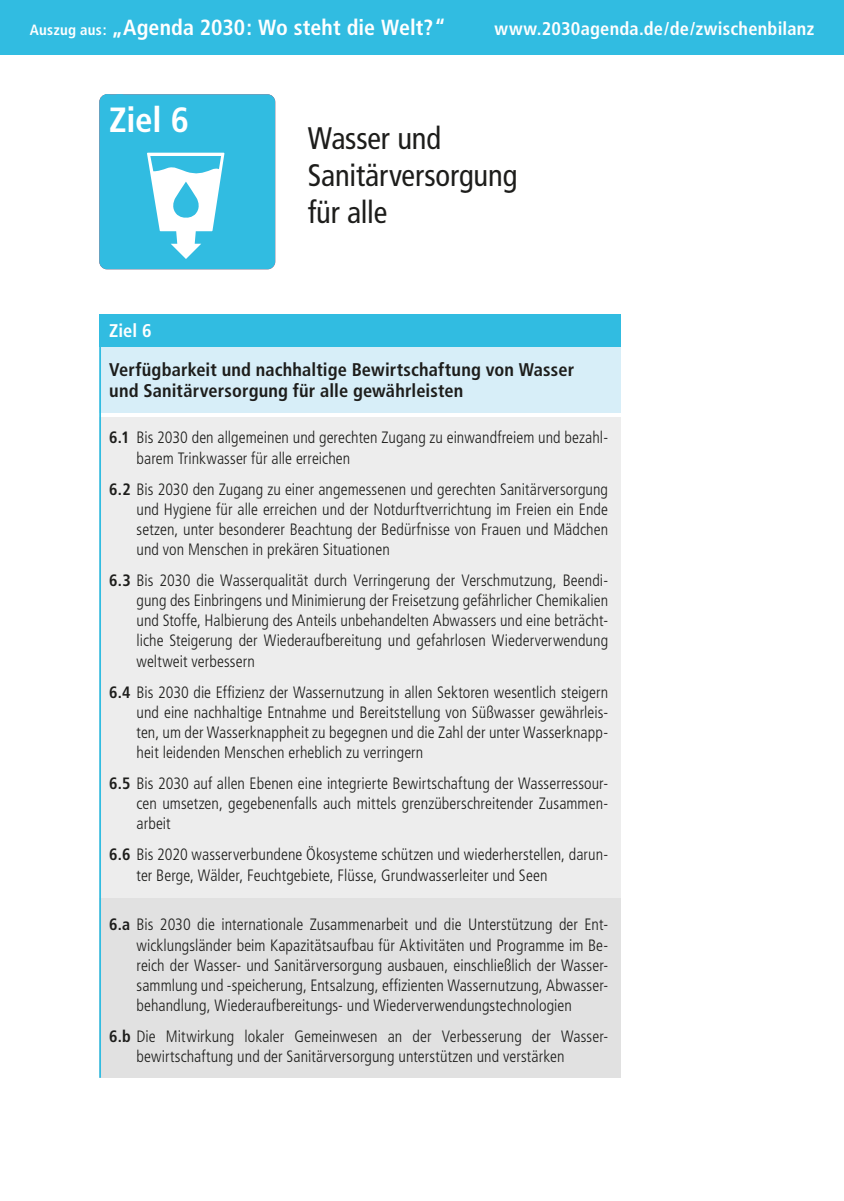
<style>
.page{position:relative;width:844px;height:1201px;background:#fff}
.page>*{position:absolute;margin:0;border:0;box-sizing:border-box;transform-origin:0 0}
.t1{font:700 condensed 35px "Frutiger";color:#fff}
.t2{font:condensed 31.15px/36.8px "Frutiger";letter-spacing:-.005em;color:#1d1d1b}
.t3{font:700 condensed 21.88px "Frutiger";letter-spacing:.005em;color:#fff}
.t4{font:700 condensed 18.38px/21.9px "Frutiger";letter-spacing:.005em;color:#1d1d1b}
.t5{font:700 condensed 18.38px "Frutiger";letter-spacing:.01em;color:#fff}
.t6{font:300 condensed 16.45px/20.1px "Frutiger";letter-spacing:.005em;color:#1d1d1b;text-align:justify}
.s1{font-size:14.88px}
.s2{font-weight:700}
</style>
<div class="page">
<div style="left:99px;top:315px;width:521px;height:32px;background:#31bce1"></div>
<div style="left:99px;top:347px;width:521px;height:65px;background:#d7eef8"></div>
<div style="left:99px;top:417px;width:521px;height:599px;background:#ededed"></div>
<div style="left:99px;top:898px;width:521px;height:179px;background:#e1e1e1"></div>
<svg style="left:99px;top:94px;width:176px;height:175px;background:#4cc4e4"></svg>
<hr style="left:99px;top:315px;width:2px;height:762px;background:#31bce1">
<div style="left:0;top:0;width:843px;height:55px;background:#31bce1"></div>
<h3 class="t3" style="left:30px;top:14px;width:417px"><span class="s1">Auszug aus:</span> „Agenda 2030: Wo steht die Welt?“</h3>
<p class="t5" style="left:494px;top:18px;width:321px">www.2030agenda.de/de/zwischenbilanz</p>
<h1 class="t1" style="left:109px;top:99px;width:81px">Ziel 6</h1>
<h2 class="t2" style="left:308px;top:120px;width:211px">Wasser und<br>Sanitärversorgung für alle</h2>
<p class="t5" style="left:109px;top:319px;width:44px">Ziel 6</p>
<p class="t4" style="left:109px;top:358px;width:466px">Verfügbarkeit und nachhaltige Bewirtschaftung von Wasser und Sanitärversorgung für alle gewährleisten</p>
<p class="t6" style="left:136px;top:428px;width:473px;text-indent:-27px"><span class="s2">6.1</span> Bis 2030 den allgemeinen und gerechten Zugang zu einwandfreiem und bezahl&shy;barem Trinkwasser für alle erreichen</p>
<p class="t6" style="left:136px;top:479px;width:473px;text-indent:-27px"><span class="s2">6.2</span> Bis 2030 den Zugang zu einer angemessenen und gerechten Sanitärversorgung und Hygiene für alle erreichen und der Notdurftverrichtung im Freien ein Ende setzen, unter besonderer Beachtung der Bedürfnisse von Frauen und Mädchen und von Menschen in prekären Situationen</p>
<p class="t6" style="left:136px;top:570px;width:473px;text-indent:-27px"><span class="s2">6.3</span> Bis 2030 die Wasserqualität durch Verringerung der Verschmutzung, Beendi&shy;gung des Einbringens und Minimierung der Freisetzung gefährlicher Chemikalien und Stoffe, Halbierung des Anteils unbehandelten Abwassers und eine beträcht&shy;liche Steigerung der Wiederaufbereitung und gefahrlosen Wiederverwendung weltweit verbessern</p>
<p class="t6" style="left:136px;top:682px;width:473px;text-indent:-27px"><span class="s2">6.4</span> Bis 2030 die Effizienz der Wassernutzung in allen Sektoren wesentlich steigern und eine nachhaltige Entnahme und Bereitstellung von Süßwasser gewährleis&shy;ten, um der Wasserknappheit zu begegnen und die Zahl der unter Wasserknapp&shy;heit leidenden Menschen erheblich zu verringern</p>
<p class="t6" style="left:136px;top:773px;width:473px;text-indent:-27px"><span class="s2">6.5</span> Bis 2030 auf allen Ebenen eine integrierte Bewirtschaftung der Wasserressour&shy;cen umsetzen, gegebenenfalls auch mittels grenzüberschreitender Zusammen&shy;arbeit</p>
<p class="t6" style="left:136px;top:845px;width:473px;text-indent:-27px"><span class="s2">6.6</span> Bis 2020 wasserverbundene Ökosysteme schützen und wiederherstellen, darun&shy;ter Berge, Wälder, Feuchtgebiete, Flüsse, Grundwasserleiter und Seen</p>
<p class="t6" style="left:136px;top:915px;width:473px;text-indent:-27px"><span class="s2">6.a</span> Bis 2030 die internationale Zusammenarbeit und die Unterstützung der Ent&shy;wicklungsländer beim Kapazitätsaufbau für Aktivitäten und Programme im Be&shy;reich der Wasser- und Sanitärversorgung ausbauen, einschließlich der Wasser&shy;sammlung und -speicherung, Entsalzung, effizienten Wassernutzung, Abwasser&shy;behandlung, Wiederaufbereitungs- und Wiederverwendungstechnologien</p>
<p class="t6" style="left:136px;top:1026px;width:473px;text-indent:-27px"><span class="s2">6.b</span> Die Mitwirkung lokaler Gemeinwesen an der Verbesserung der Wasser&shy;bewirtschaftung und der Sanitärversorgung unterstützen und verstärken</p>
</div>
